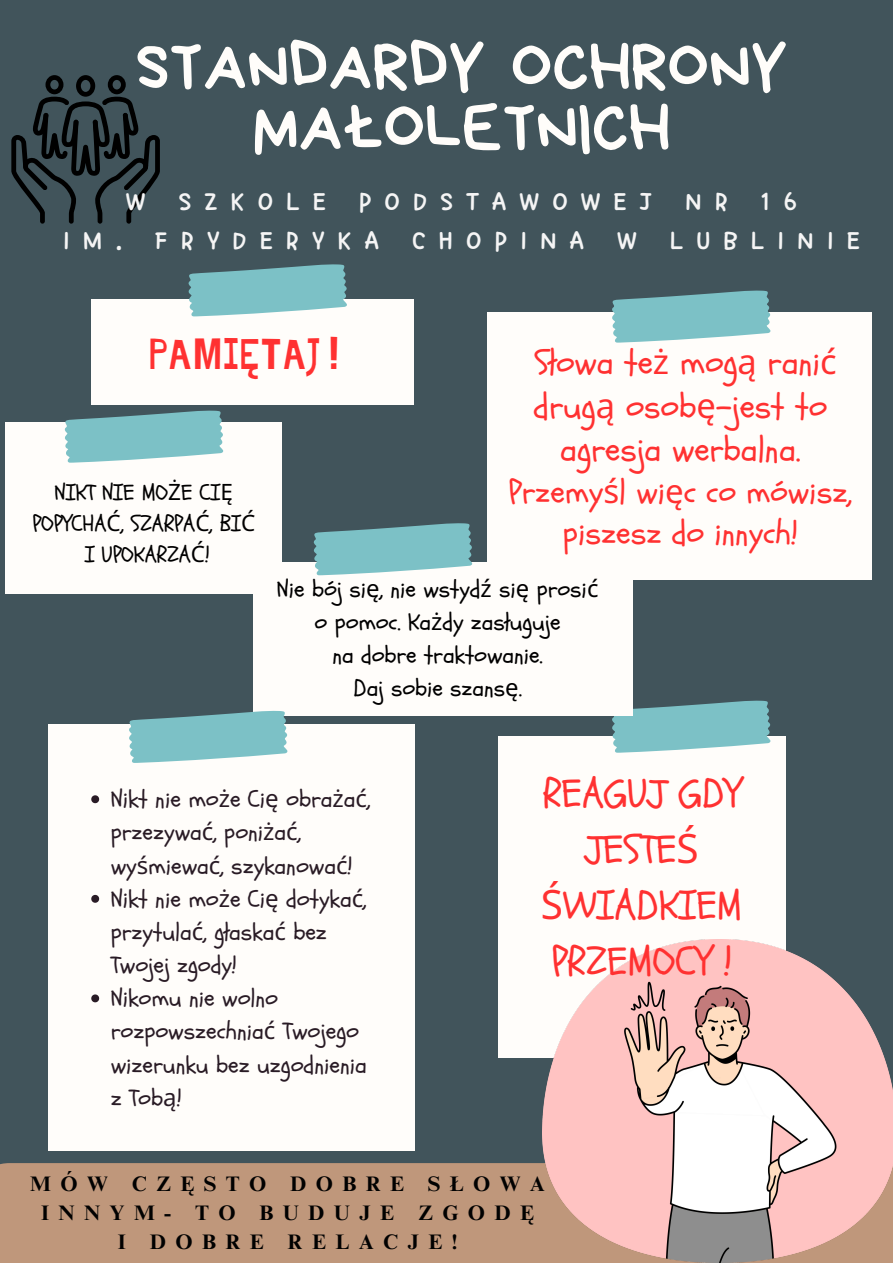
<style>
.page{position:relative;width:893px;height:1263px;background:#fff}
.page>*{position:absolute;margin:0;border:0;box-sizing:border-box;transform-origin:0 0}
.t1{font:67.65px/60.8px "Bryndan Write";color:#fffdfa;text-align:center}
.t2{font:42.75px "Jingleberry";color:#ff3131}
.t3{font:40.5px/56.2px "Schoolbell";color:#ff3131;text-align:center}
.t4{font:34.5px/43.3px "Schoolbell";color:#ff3131;text-align:center}
.t5{font:33px/41.1px "Schoolbell";color:#ff3131;text-align:center}
.t6{font:28.5px/39.4px "TT Dalpangi R";letter-spacing:.445em;color:#f5f5f5;text-align:center}
.t7{font:24px/33.2px "Schoolbell";color:#291b25}
.t8{font:23.85px/33.2px "Schoolbell";color:#000;text-align:center}
.t9{font:22.5px "Schoolbell";color:#000}
.t10{font:700 21px/29.2px "Times NRMT Pro";letter-spacing:.445em;color:#010101;text-align:center}
.s1{font-family:"Noto Sans"}
</style>
<div class="page">
<div style="left:0;top:0;width:893px;height:1179px;background:#41545b"></div>
<div style="left:0;top:1163px;width:893px;height:100px;background:#bf977b"></div>
<div style="left:92px;top:299px;width:322px;height:106px;background:#fffdfa"></div>
<div style="left:498px;top:736px;width:287px;height:321px;background:#fffdfa"></div>
<div style="left:48px;top:724px;width:366px;height:427px;background:#fffdfa"></div>
<div style="left:487px;top:312px;width:384px;height:267px;background:#fffdfa"></div>
<svg style="left:188px;top:264px;width:159px;height:52px"></svg>
<svg style="left:612px;top:290px;width:158px;height:52px"></svg>
<svg style="left:612px;top:700px;width:158px;height:53px"></svg>
<div style="left:6px;top:422px;width:276px;height:172px;background:#fffdfa"></div>
<svg style="left:64px;top:410px;width:159px;height:53px"></svg>
<svg style="left:11px;top:75px;width:149px;height:149px"></svg>
<img style="left:543px;top:940px;width:350px;height:323px">
<svg style="left:91px;top:795px;width:8px;height:8px"></svg>
<svg style="left:91px;top:895px;width:8px;height:8px"></svg>
<svg style="left:91px;top:994px;width:8px;height:8px"></svg>
<div style="left:253px;top:563px;width:379px;height:153px;background:#fffdfa"></div>
<svg style="left:129px;top:710px;width:159px;height:53px"></svg>
<svg style="left:313px;top:523px;width:159px;height:52px"></svg>
<h1 class="t1" style="left:135px;top:36px;width:654px">STANDARDY OCHRONY<br>MAŁOLETNICH</h1>
<p class="t6" style="left:63px;top:182px;width:798px">W SZKOLE PODSTAWOWEJ NR 16<br>IM. FRYDERYKA CHOPINA W LUBLINIE</p>
<p class="t2" style="left:149px;top:335px;width:190px">PAMIĘTAJ !</p>
<h6 class="t9" style="left:55px;top:478px;width:180px">NIKT NIE MO<span class="s1">Ż</span>E CI<span class="s1">Ę</span></h6>
<p class="t9" style="left:32px;top:509px;width:224px">POPYCHA<span class="s1">Ć</span>, SZARPA<span class="s1">Ć</span>, BI<span class="s1">Ć</span></p>
<h6 class="t9" style="left:85px;top:540px;width:126px">I UPOKARZA<span class="s1">Ć</span>!</h6>
<p class="t4" style="left:533px;top:342px;width:305px">Słowa te<span class="s1">ż</span> mog<span class="s1">ą</span> rani<span class="s1">ć </span>drug<span class="s1">ą</span> osob<span class="s1">ę</span>-jest to agresja werbalna.</p>
<p class="t5" style="left:508px;top:472px;width:345px">Przemy<span class="s1">ś</span>l wi<span class="s1">ę</span>c co mówisz, piszesz do innych!</p>
<p class="t8" style="left:277px;top:573px;width:323px">Nie bój si<span class="s1">ę</span>, nie wstyd<span class="s1">ź</span> si<span class="s1">ę</span> prosi<span class="s1">ć </span>o pomoc. Ka<span class="s1">ż</span>dy zasługuje</p>
<p class="t8" style="left:332px;top:639px;width:212px">na dobre traktowanie.</p>
<p class="t8" style="left:353px;top:672px;width:170px">Daj sobie szans<span class="s1">ę</span>.</p>
<h2 class="t7" style="left:111px;top:783px;width:261px">Nikt nie mo<span class="s1">ż</span>e Ci<span class="s1">ę</span> obra<span class="s1">ż</span>a<span class="s1">ć</span>, przezywa<span class="s1">ć</span>, poni<span class="s1">ż</span>a<span class="s1">ć</span>, wy<span class="s1">ś</span>miewa<span class="s1">ć</span>, szykanowa<span class="s1">ć</span>!</h2>
<h4 class="t7" style="left:111px;top:883px;width:257px">Nikt nie mo<span class="s1">ż</span>e Ci<span class="s1">ę</span> dotyka<span class="s1">ć</span>, przytula<span class="s1">ć</span>, głaska<span class="s1">ć</span> bez<br>Twojej zgody!</h4>
<p class="t7" style="left:111px;top:982px;width:258px">Nikomu nie wolno rozpowszechnia<span class="s1">ć</span> Twojego wizerunku bez uzgodnienia z Tob<span class="s1">ą</span>!</p>
<p class="t3" style="left:541px;top:766px;width:203px">REAGUJ GDY<br>JESTE<span class="s1">Ś<br>Ś</span>WIADKIEM<br>PRZEMOCY !</p>
<p class="t10" style="left:30px;top:1171px;width:516px">MÓW CZĘSTO DOBRE SŁOWA<br>INNYM- TO BUDUJE ZGODĘ</p>
<p class="t10" style="left:118px;top:1230px;width:341px">I DOBRE RELACJE!</p>
</div>
